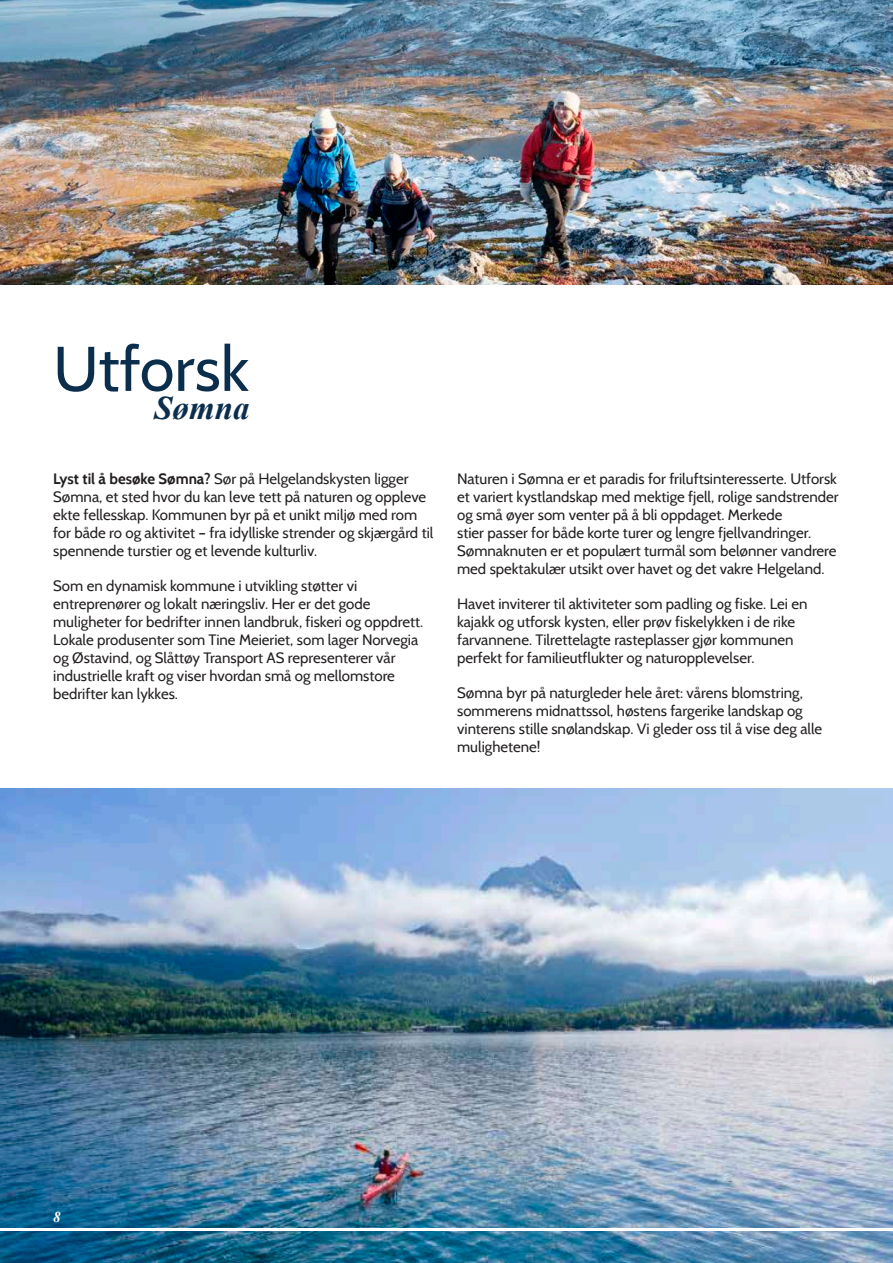
<style>
.page{position:relative;width:893px;height:1263px;background:#fff}
.page>*{position:absolute;margin:0;border:0;box-sizing:border-box;transform-origin:0 0}
.t1{font:63px "Cabin";color:#0b2e4d}
.t2{font:italic 700 33px "Times New Roman";color:#0b2e4d}
.t3{font:15px/18px "Cabin";color:#231f20}
.t4{font:italic 700 15px "Times New Roman";color:#fff}
.s1{font-weight:700}
</style>
<div class="page">
<img style="left:0;top:0;width:893px;height:284px">
<img style="left:0;top:789px;width:893px;height:474px">
<hr style="left:0;top:1228px;width:893px;height:3px;background:#fff">
<h1 class="t1" style="left:53px;top:330px;width:197px">Utforsk</h1>
<h2 class="t2" style="left:154px;top:385px;width:97px">Sømna</h2>
<p class="t3" style="left:53px;top:470px;width:382px"><span class="s1">Lyst til å besøke Sømna?</span> Sør på Helgelandskysten ligger Sømna, et sted hvor du kan leve tett på naturen og oppleve ekte fellesskap. Kommunen byr på et unikt miljø med rom for både ro og aktivitet – fra idylliske strender og skjærgård til spennende turstier og et levende kulturliv.</p>
<p class="t3" style="left:53px;top:577px;width:372px">Som en dynamisk kommune i utvikling støtter vi entreprenører og lokalt næringsliv. Her er det gode muligheter for bedrifter innen landbruk, fiskeri og oppdrett.<br>Lokale produsenter som Tine Meieriet, som lager Norvegia og Østavind, og Slåttøy Transport AS representerer vår industrielle kraft og viser hvordan små og mellomstore bedrifter kan lykkes.</p>
<p class="t3" style="left:457px;top:470px;width:383px">Naturen i Sømna er et paradis for friluftsinteresserte. Utforsk et variert kystlandskap med mektige fjell, rolige sandstrender og små øyer som venter på å bli oppdaget. Merkede<br>stier passer for både korte turer og lengre fjellvandringer.<br>Sømnaknuten er et populært turmål som belønner vandrere med spektakulær utsikt over havet og det vakre Helgeland.</p>
<p class="t3" style="left:457px;top:595px;width:352px">Havet inviterer til aktiviteter som padling og fiske. Lei en kajakk og utforsk kysten, eller prøv fiskelykken i de rike farvannene. Tilrettelagte rasteplasser gjør kommunen perfekt for familieutflukter og naturopplevelser.</p>
<p class="t3" style="left:457px;top:684px;width:367px">Sømna byr på naturgleder hele året: vårens blomstring, sommerens midnattssol, høstens fargerike landskap og vinterens stille snølandskap. Vi gleder oss til å vise deg alle mulighetene!</p>
<p class="t4" style="left:53px;top:1206px;width:9px">8</p>
</div>
